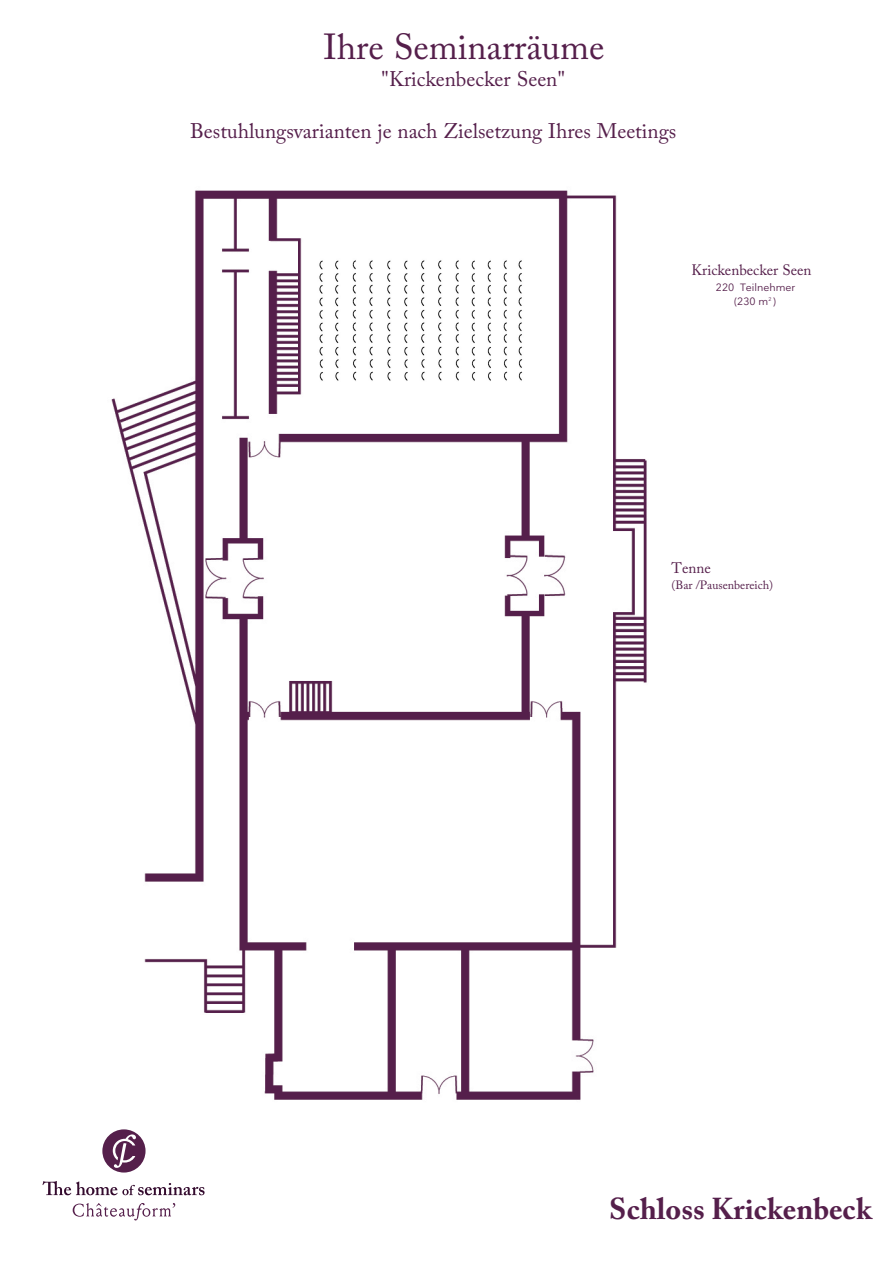
<style>
.page{position:relative;width:893px;height:1263px;background:#fff}
.page>*{position:absolute;margin:0;border:0;box-sizing:border-box;transform-origin:0 0}
.t1{font:36px "Adobe Caslon Pro";color:#551f4b}
.t2{font:700 30px "Adobe Caslon Pro";color:#551f4b}
.t3{font:21px "Adobe Caslon Pro";color:#551f4b}
.t4{font:15px "Adobe Caslon Pro";color:#551f4b}
.t5{font:12px "Adobe Caslon Pro";color:#551f4b}
.t6{font:10.5px/13.4px "Nationale";color:#551f4b;text-align:center}
</style>
<div class="page">
<svg style="left:73px;top:1203px;width:102px;height:17px"></svg>
<svg style="left:43px;top:1181px;width:162px;height:14px"></svg>
<svg style="left:102px;top:1129px;width:44px;height:43px"></svg>
<img style="left:111px;top:190px;width:536px;height:910px">
<img style="left:315px;top:253px;width:209px;height:129px">
<h1 class="t1" style="left:323px;top:26px;width:283px">Ihre Seminarräume</h1>
<p class="t3" style="left:381px;top:67px;width:185px">"Krickenbecker Seen"</p>
<p class="t3" style="left:190px;top:118px;width:488px">Bestuhlungsvarianten je nach Zielsetzung Ihres Meetings</p>
<p class="t4" style="left:692px;top:261px;width:121px">Krickenbecker Seen</p>
<p class="t6" style="left:716px;top:281px;width:81px">220 Teilnehmer (230 m<sup>2</sup> )</p>
<p class="t4" style="left:672px;top:559px;width:41px">Tenne</p>
<p class="t5" style="left:672px;top:578px;width:103px">(Bar /Pausenbereich)</p>
<h2 class="t2" style="left:609px;top:1191px;width:264px">Schloss Krickenbeck</h2>
</div>
